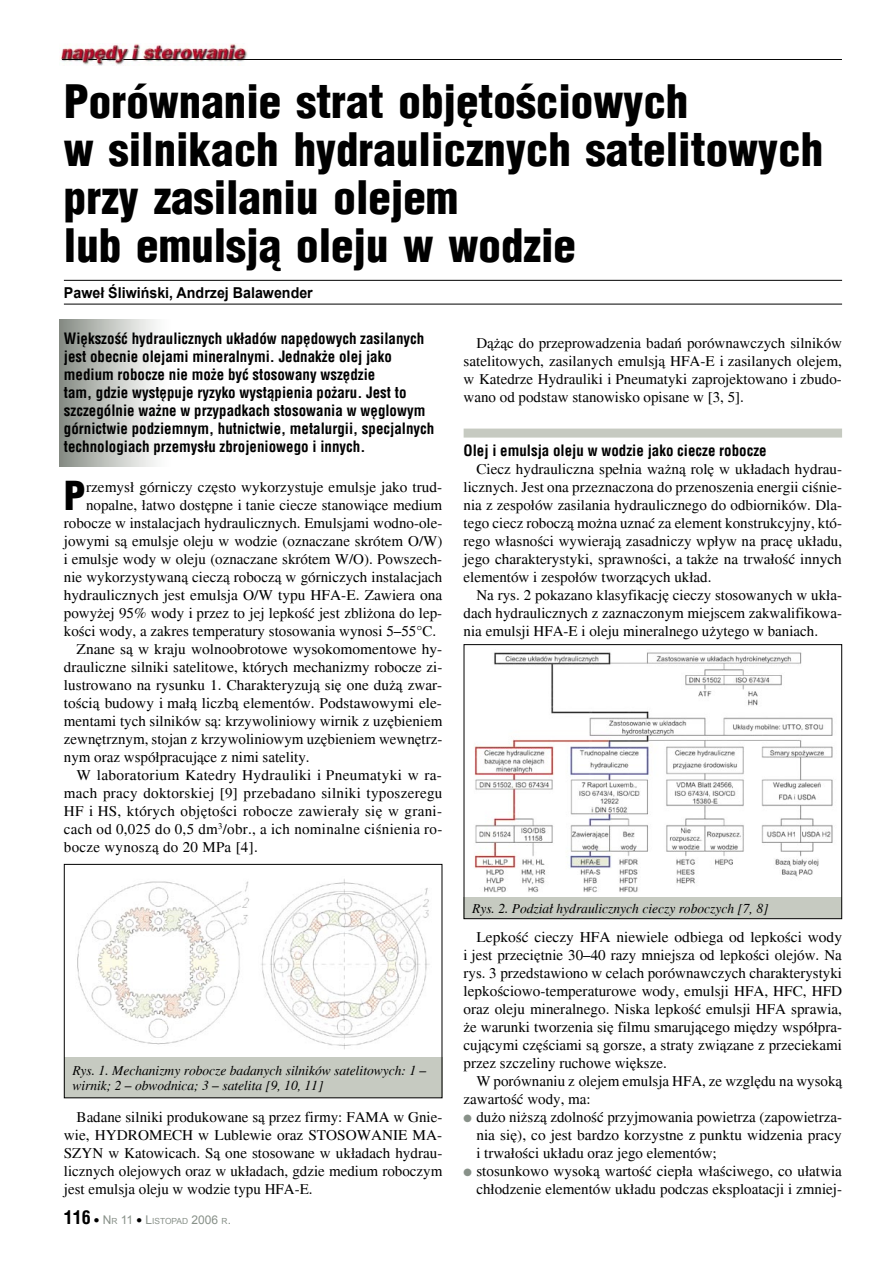
<style>
.page{position:relative;width:893px;height:1263px;background:#fff}
.page>*{position:absolute;margin:0;border:0;box-sizing:border-box;transform-origin:0 0}
.Tytuł_30{font:900 45px/48px "Switzerland Cond";color:#000}
.tekst_główny{font:900 39px "Switzerland Cond";color:#000}
.Tytuł_szary{font:700 18px "Switzerland Condensed";color:#000}
.tekst_główny-2{font:15px/18px "Times";color:#000;text-align:justify}
.lid{font:700 15px/18px "Switzerland Condensed";color:#000}
.podtytuł_01{font:700 15px "Switzerland Condensed";color:#000}
.autor{font:700 15px "Arial";color:#000;scale:.95 1}
.podpisy_pod_rysunki_fotografie{font:italic 13.5px/15px "Times";color:#000}
.Tytuł_szary-2{font:12px "Arial";color:#889189}
.s1{color:#000}
.s2{font-size:8.4px}
</style>
<div class="page">
<img style="left:60px;top:43px;width:188px;height:22px">
<svg style="left:62px;top:59px;width:20px;height:1px"></svg>
<svg style="left:88px;top:59px;width:28px;height:1px"></svg>
<hr style="left:123px;top:59px;width:719px;height:1px;background:#000">
<div style="left:60px;top:320px;width:127px;height:147px;background:linear-gradient(to right,#8d938b,#fff)"></div>
<div style="left:464px;top:429px;width:378px;height:9px;background:#c6cac1"></div>
<hr style="left:64px;top:280px;width:778px;height:1px;background:#000">
<hr style="left:64px;top:304px;width:778px;height:1px;background:#000">
<img style="left:77px;top:881px;width:173px;height:164px">
<img style="left:261px;top:879px;width:169px;height:171px">
<div style="left:64px;top:1057px;width:378px;height:41px;background:#c6cac1"></div>
<div style="left:64px;top:864px;width:378px;height:234px;border:1px solid #000"></div>
<img style="left:474px;top:652px;width:359px;height:241px">
<div style="left:464px;top:897px;width:378px;height:22px;background:#c6cac1"></div>
<div style="left:464px;top:644px;width:378px;height:275px;border:1px solid #000"></div>
<p class="Tytuł_30" style="left:64px;top:76px;width:626px">Porównanie strat objętościowych</p>
<p class="Tytuł_30" style="left:64px;top:124px;width:761px">w silnikach hydraulicznych satelitowych przy zasilaniu olejem</p>
<p class="Tytuł_30" style="left:64px;top:220px;width:514px">lub emulsją oleju w wodzie</p>
<p class="autor" style="left:64px;top:282px;width:264px">Paweł Śliwiński, Andrzej Balawender</p>
<p class="lid" style="left:64px;top:329px;width:372px">Większość hydraulicznych układów napędowych zasilanych jest obecnie olejami mineralnymi. Jednakże olej jako medium robocze nie może być stosowany wszędzie<br>tam, gdzie występuje ryzyko wystąpienia pożaru. Jest to szczególnie ważne w przypadkach stosowania w węglowym górnictwie podziemnym, hutnictwie, metalurgii, specjalnych technologiach przemysłu zbrojeniowego i innych.</p>
<p class="tekst_główny" style="left:64px;top:470px;width:23px">P</p>
<p class="tekst_główny-2" style="left:86px;top:478px;width:358px">rzemysł górniczy często wykorzystuje emulsje jako trud-</p>
<p class="tekst_główny-2" style="left:86px;top:496px;width:358px">nopalne, łatwo dostępne i tanie ciecze stanowiące medium</p>
<p class="tekst_główny-2" style="left:64px;top:514px;width:380px">robocze w instalacjach hydraulicznych. Emulsjami wodno-ole-</p>
<p class="tekst_główny-2" style="left:64px;top:532px;width:380px">jowymi są emulsje oleju w wodzie (oznaczane skrótem O/W)</p>
<p class="tekst_główny-2" style="left:64px;top:550px;width:380px">i emulsje wody w oleju (oznaczane skrótem W/O). Powszech-</p>
<p class="tekst_główny-2" style="left:64px;top:568px;width:380px">nie wykorzystywaną cieczą roboczą w górniczych instalacjach</p>
<p class="tekst_główny-2" style="left:64px;top:586px;width:380px">hydraulicznych jest emulsja O/W typu HFA-E. Zawiera ona</p>
<p class="tekst_główny-2" style="left:64px;top:604px;width:380px">powyżej 95% wody i przez to jej lepkość jest zbliżona do lep-</p>
<p class="tekst_główny-2" style="left:64px;top:622px;width:374px">kości wody, a zakres temperatury stosowania wynosi 5–55°C.</p>
<p class="tekst_główny-2" style="left:64px;top:640px;width:380px;text-indent:13px">Znane są w kraju wolnoobrotowe wysokomomentowe hy&shy;drauliczne silniki satelitowe, których mechanizmy robocze zi&shy;lustrowano na rysunku 1. Charakteryzują się one dużą zwar&shy;tością budowy i małą liczbą elementów. Podstawowymi ele&shy;mentami tych silników są: krzywoliniowy wirnik z uzębieniem zewnętrznym, stojan z krzywoliniowym uzębieniem wewnętrz&shy;nym oraz współpracujące z nimi satelity.</p>
<p class="tekst_główny-2" style="left:64px;top:766px;width:380px;text-indent:13px">W laboratorium Katedry Hydrauliki i Pneumatyki w ra&shy;mach pracy doktorskiej [9] przebadano silniki typoszeregu HF i HS, których objętości robocze zawierały się w grani&shy;cach od 0,025 do 0,5 dm<sup>3</sup>/obr., a ich nominalne ciśnienia ro&shy;bocze wynoszą do 20 MPa [4].</p>
<p class="podpisy_pod_rysunki_fotografie" style="left:72px;top:1063px;width:355px">Rys. 1. Mechanizmy robocze badanych silników satelitowych: 1 – wirnik; 2 – obwodnica; 3 – satelita [9, 10, 11]</p>
<p class="tekst_główny-2" style="left:64px;top:1108px;width:380px;text-indent:13px">Badane silniki produkowane są przez firmy: FAMA w Gnie&shy;wie, HYDROMECH w Lublewie oraz STOSOWANIE MA-SZYN w Katowicach. Są one stosowane w układach hydrau&shy;licznych olejowych oraz w układach, gdzie medium roboczym jest emulsja oleju w wodzie typu HFA-E.</p>
<p class="Tytuł_szary" style="left:64px;top:1207px;width:28px">116</p>
<p class="Tytuł_szary-2" style="left:94px;top:1212px;width:139px"><span class="s1">●</span> N<span class="s2">R</span> 11 <span class="s1">●</span> L<span class="s2">ISTOPAD</span> 2006 <span class="s2">R</span>.</p>
<p class="tekst_główny-2" style="left:464px;top:334px;width:380px;text-indent:13px">Dążąc do przeprowadzenia badań porównawczych silników satelitowych, zasilanych emulsją HFA-E i zasilanych olejem, w Katedrze Hydrauliki i Pneumatyki zaprojektowano i zbudo&shy;wano od podstaw stanowisko opisane w [3, 5].</p>
<p class="podtytuł_01" style="left:464px;top:441px;width:305px">Olej i emulsja oleju w wodzie jako ciecze robocze</p>
<p class="tekst_główny-2" style="left:464px;top:460px;width:380px;text-indent:13px">Ciecz hydrauliczna spełnia ważną rolę w układach hydrau&shy;licznych. Jest ona przeznaczona do przenoszenia energii ciśnie&shy;nia z zespołów zasilania hydraulicznego do odbiorników. Dla&shy;tego ciecz roboczą można uznać za element konstrukcyjny, któ&shy;rego własności wywierają zasadniczy wpływ na pracę układu, jego charakterystyki, sprawności, a także na trwałość innych elementów i zespołów tworzących układ.</p>
<p class="tekst_główny-2" style="left:464px;top:586px;width:380px;text-indent:13px">Na rys. 2 pokazano klasyfikację cieczy stosowanych w ukła&shy;dach hydraulicznych z zaznaczonym miejscem zakwalifikowa&shy;nia emulsji HFA-E i oleju mineralnego użytego w baniach.</p>
<p class="podpisy_pod_rysunki_fotografie" style="left:472px;top:901px;width:298px">Rys. 2. Podział hydraulicznych cieczy roboczych [7, 8]</p>
<p class="tekst_główny-2" style="left:464px;top:928px;width:380px;text-indent:13px">Lepkość cieczy HFA niewiele odbiega od lepkości wody i jest przeciętnie 30–40 razy mniejsza od lepkości olejów. Na rys. 3 przedstawiono w celach porównawczych charakterystyki lepkościowo-temperaturowe wody, emulsji HFA, HFC, HFD oraz oleju mineralnego. Niska lepkość emulsji HFA sprawia, że warunki tworzenia się filmu smarującego między współpra&shy;cującymi częściami są gorsze, a straty związane z przeciekami przez szczeliny ruchowe większe.</p>
<p class="tekst_główny-2" style="left:464px;top:1072px;width:380px;text-indent:13px">W porównaniu z olejem emulsja HFA, ze względu na wysoką zawartość wody, ma:</p>
<p class="tekst_główny-2" style="left:476px;top:1108px;width:367px">dużo niższą zdolność przyjmowania powietrza (zapowietrza&shy;nia się), co jest bardzo korzystne z punktu widzenia pracy i trwałości układu oraz jego elementów;</p>
<p class="tekst_główny-2" style="left:476px;top:1162px;width:367px">stosunkowo wysoką wartość ciepła właściwego, co ułatwia chłodzenie elementów układu podczas eksploatacji i zmniej-</p>
</div>
